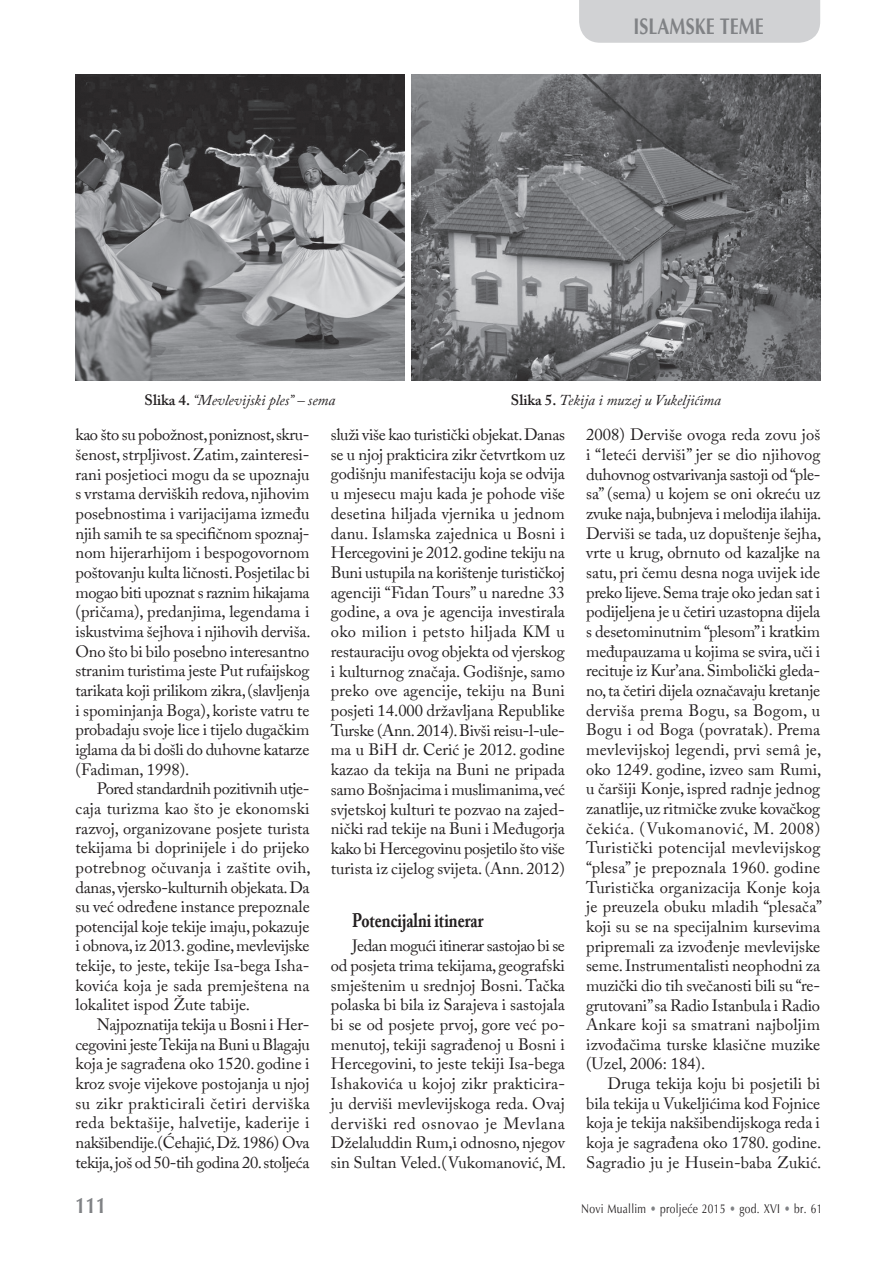
<style>
.page{position:relative;width:894px;height:1266px;background:#fff}
.page>*{position:absolute;margin:0;border:0;box-sizing:border-box;transform-origin:0 0}
.t1{font:700 22.5px "Optima";color:#808285;scale:.8 1}
.t2{font:700 19.5px "Adobe Caslon Pro";color:#231f20;scale:.8 1}
.t3{font:16.5px/19.6px "Adobe Caslon Pro";color:#231f20;text-align:justify}
.t4{font:italic 15px "Adobe Caslon Pro";color:#231f20}
.t5{font:12.75px "Optima";letter-spacing:.03em;color:#231f20;scale:.8 1}
.s1{font-weight:600;font-style:normal}
.s2{color:#808285}
</style>
<div class="page">
<div style="left:579px;top:0;width:241px;height:43px;background:#d1d2d4"></div>
<img style="left:76px;top:75px;width:328px;height:306px">
<img style="left:412px;top:75px;width:408px;height:306px">
<h1 class="t1" style="left:633px;top:12px;width:164px">ISLAMSKE TEME</h1>
<p class="t4" style="left:145px;top:391px;width:192px"><span class="s1">Slika 4.</span> “Mevlevijski ples” – sema</p>
<p class="t4" style="left:511px;top:391px;width:211px"><span class="s1">Slika 5.</span> Tekija i muzej u Vukeljićima</p>
<p class="t3" style="left:76px;top:425px;width:236px">kao što su pobožnost, poniznost, skru&shy;šenost, strpljivost. Zatim, zainteresi&shy;rani posjetioci mogu da se upoznaju s vrstama derviških redova, njihovim posebnostima i varijacijama između njih samih te sa specifičnom spoznaj&shy;nom hijerarhijom i bespogovornom poštovanju kulta ličnosti. Posjetilac bi mogao biti upoznat s raznim hikajama (pričama), predanjima, legendama i iskustvima šejhova i njihovih derviša.<br>Ono što bi bilo posebno interesantno stranim turistima jeste Put rufaijskog tarikata koji prilikom zikra, (slavljenja i spominjanja Boga), koriste vatru te probadaju svoje lice i tijelo dugačkim iglama da bi došli do duhovne katarze (Fadiman, 1998).</p>
<p class="t3" style="left:76px;top:778px;width:237px;text-indent:21px">Pored standardnih pozitivnih utje&shy;caja turizma kao što je ekonomski razvoj, organizovane posjete turista tekijama bi doprinijele i do prijeko potrebnog očuvanja i zaštite ovih, danas, vjersko-kulturnih objekata. Da su već određene instance prepoznale potencijal koje tekije imaju, pokazuje i obnova, iz 2013. godine, mevlevijske tekije, to jeste, tekije Isa-bega Isha&shy;kovića koja je sada premještena na lokalitet ispod Žute tabije.</p>
<p class="t3" style="left:76px;top:1014px;width:235px;text-indent:21px">Najpoznatija tekija u Bosni i Her&shy;cegovini jeste Tekija na Buni u Blagaju koja je sagrađena oko 1520. godine i kroz svoje vijekove postojanja u njoj su zikr prakticirali četiri derviška reda bektašije, halvetije, kaderije i nakšibendije.(Ćehajić, Dž. 1986) Ova tekija, još od 50-tih godina 20. stoljeća</p>
<p class="t3" style="left:331px;top:424px;width:235px">služi više kao turistički objekat. Danas se u njoj prakticira zikr četvrtkom uz godišnju manifestaciju koja se odvija u mjesecu maju kada je pohode više desetina hiljada vjernika u jednom danu. Islamska zajednica u Bosni i Hercegovini je 2012. godine tekiju na Buni ustupila na korištenje turističkoj agenciji “Fidan Tours” u naredne 33 godine, a ova je agencija investirala oko milion i petsto hiljada KM u restauraciju ovog objekta od vjerskog i kulturnog značaja. Godišnje, samo preko ove agencije, tekiju na Buni posjeti 14.000 državljana Republike Turske (Ann. 2014). Bivši reisu-l-ule&shy;ma u BiH dr. Cerić je 2012. godine kazao da tekija na Buni ne pripada samo Bošnjacima i muslimanima, već svjetskoj kulturi te pozvao na zajed&shy;nički rad tekije na Buni i Međugorja kako bi Hercegovinu posjetilo što više turista iz cijelog svijeta. (Ann. 2012)</p>
<p class="t2" style="left:352px;top:909px;width:165px">Potencijalni itinerar</p>
<p class="t3" style="left:331px;top:935px;width:237px;text-indent:21px">Jedan mogući itinerar sastojao bi se od posjeta trima tekijama, geografski smještenim u srednjoj Bosni. Tačka polaska bi bila iz Sarajeva i sastojala bi se od posjete prvoj, gore već po&shy;menutoj, tekiji sagrađenoj u Bosni i Hercegovini, to jeste tekiji Isa-bega Ishakovića u kojoj zikr prakticira&shy;ju derviši mevlevijskoga reda. Ovaj derviški red osnovao je Mevlana Dželaluddin Rum,i odnosno, njegov sin Sultan Veled.(Vukomanović, M.</p>
<p class="t3" style="left:586px;top:425px;width:237px">2008) Derviše ovoga reda zovu još i “leteći derviši” jer se dio njihovog duhovnog ostvarivanja sastoji od “ple&shy;sa” (sema) u kojem se oni okreću uz zvuke naja, bubnjeva i melodija ilahija.<br>Derviši se tada, uz dopuštenje šejha, vrte u krug, obrnuto od kazaljke na satu, pri čemu desna noga uvijek ide preko lijeve. Sema traje oko jedan sat i podijeljena je u četiri uzastopna dijela s desetominutnim “plesom” i kratkim međupauzama u kojima se svira, uči i recituje iz Kur’ana. Simbolički gleda&shy;no, ta četiri dijela označavaju kretanje derviša prema Bogu, sa Bogom, u Bogu i od Boga (povratak). Prema mevlevijskoj legendi, prvi semâ je, oko 1249. godine, izveo sam Rumi, u čaršiji Konje, ispred radnje jednog zanatlije, uz ritmičke zvuke kovačkog čekića. (Vukomanović, M. 2008)<br>Turistički potencijal mevlevijskog “plesa” je prepoznala 1960. godine Turistička organizacija Konje koja je preuzela obuku mladih “plesača” koji su se na specijalnim kursevima pripremali za izvođenje mevlevijske seme. Instrumentalisti neophodni za muzički dio tih svečanosti bili su “re&shy;grutovani” sa Radio Istanbula i Radio Ankare koji sa smatrani najboljim izvođačima turske klasične muzike (Uzel, 2006: 184).</p>
<p class="t3" style="left:586px;top:1073px;width:237px;text-indent:21px">Druga tekija koju bi posjetili bi bila tekija u Vukeljićima kod Fojnice koja je tekija nakšibendijskoga reda i koja je sagrađena oko 1780. godine.<br>Sagradio ju je Husein-baba Zukić.</p>
<h1 class="t1" style="left:76px;top:1190px;width:40px">111</h1>
<p class="t5" style="left:581px;top:1200px;width:303px">Novi Muallim <span class="s2">•</span> proljeće 2015 <span class="s2">•</span> god. XVI <span class="s2">•</span> br. 61</p>
</div>
